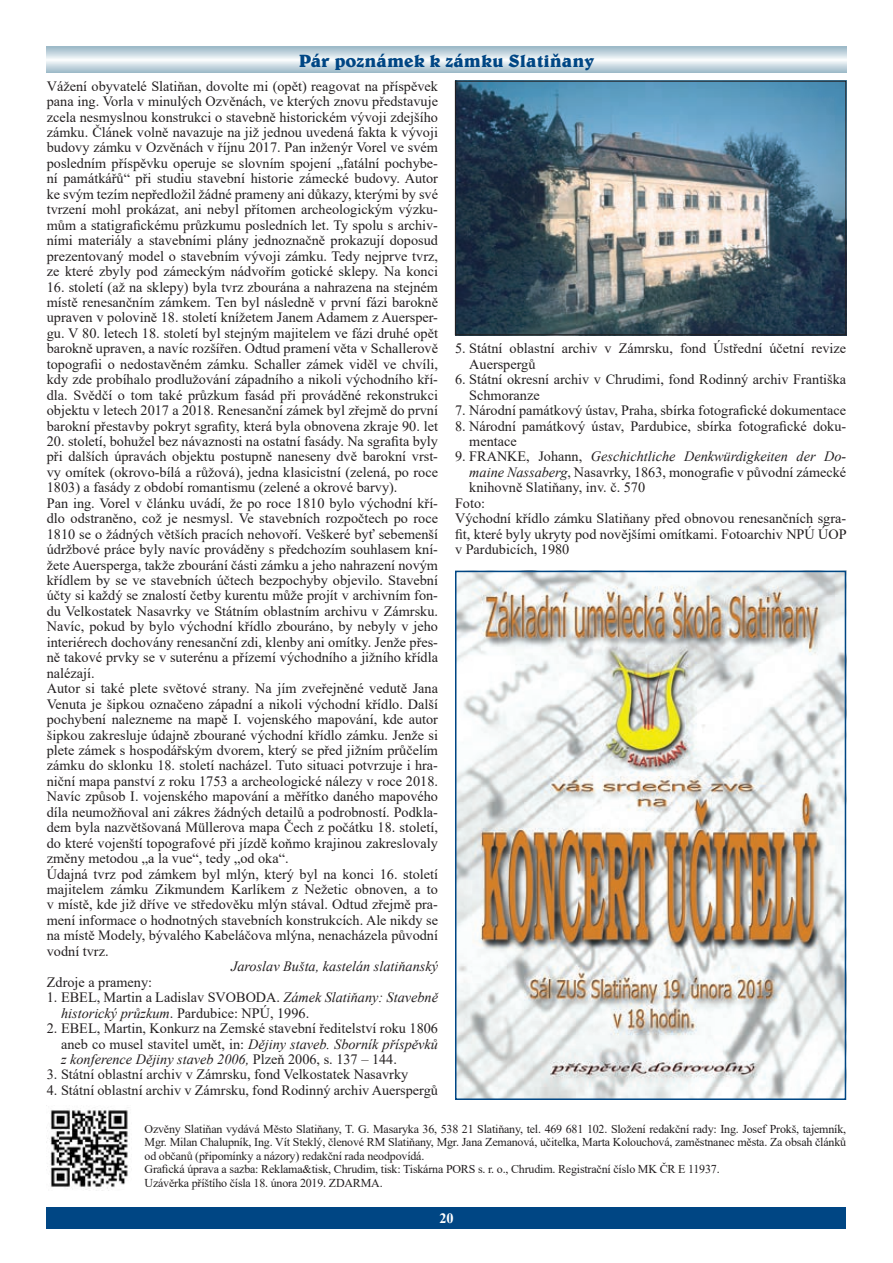
<style>
.page{position:relative;width:893px;height:1263px;background:#fff}
.page>*{position:absolute;margin:0;border:0;box-sizing:border-box;transform-origin:0 0}
.t1{font:700 18px "Belwe AT";color:#004684}
.t2{font:14.25px/15.5px "Times New Roman";color:#231f20}
.t3{font:italic 14.25px "Times New Roman";color:#231f20}
.t4{font:700 14.25px "Times New Roman";color:#fff}
.t5{font:12px/13.5px "Times New Roman";letter-spacing:-.015em;color:#231f20}
.s1{font-style:italic}
.s2{font-style:normal}
</style>
<div class="page">
<div style="left:47px;top:1208px;width:799px;height:21px;background:#004684"></div>
<img style="left:47px;top:1110px;width:82px;height:81px">
<svg style="left:47px;top:47px;width:799px;height:25px"></svg>
<img style="left:457px;top:83px;width:387px;height:250px">
<div style="left:455px;top:81px;width:391px;height:254px;border:1px solid #231f20"></div>
<img style="left:458px;top:574px;width:385px;height:523px">
<div style="left:455px;top:571px;width:391px;height:529px;border:2px solid #004684"></div>
<p class="t1" style="left:299px;top:49px;width:297px">Pár poznámek k zámku Slatiňany</p>
<p class="t2" style="left:47px;top:78px;width:393px;text-align:justify">Vážení obyvatelé Slatiňan, dovolte mi (opět) reagovat na příspěvek pana ing. Vorla v minulých Ozvěnách, ve kterých znovu představuje zcela nesmyslnou konstrukci o stavebně historickém vývoji zdejšího zámku. Článek volně navazuje na již jednou uvedená fakta k vývoji budovy zámku v Ozvěnách v říjnu 2017. Pan inženýr Vorel ve svém posledním příspěvku operuje se slovním spojení „fatální pochybe&shy;ní památkářů“ při studiu stavební historie zámecké budovy. Autor ke svým tezím nepředložil žádné prameny ani důkazy, kterými by své tvrzení mohl prokázat, ani nebyl přítomen archeologickým výzku&shy;mům a statigrafickému průzkumu posledních let. Ty spolu s archiv&shy;ními materiály a stavebními plány jednoznačně prokazují doposud prezentovaný model o stavebním vývoji zámku. Tedy nejprve tvrz, ze které zbyly pod zámeckým nádvořím gotické sklepy. Na konci</p>
<p class="t2" style="left:47px;top:279px;width:393px;text-align:justify">16. století (až na sklepy) byla tvrz zbourána a nahrazena na stejném místě renesančním zámkem. Ten byl následně v první fázi barokně upraven v polovině 18. století knížetem Janem Adamem z Auersper&shy;gu. V 80. letech 18. století byl stejným majitelem ve fázi druhé opět barokně upraven, a navíc rozšířen. Odtud pramení věta v Schallerově topografii o nedostavěném zámku. Schaller zámek viděl ve chvíli, kdy zde probíhalo prodlužování západního a nikoli východního kří&shy;dla. Svědčí o tom také průzkum fasád při prováděné rekonstrukci objektu v letech 2017 a 2018. Renesanční zámek byl zřejmě do první barokní přestavby pokryt sgrafity, která byla obnovena zkraje 90. let</p>
<p class="t2" style="left:47px;top:433px;width:393px">20. století, bohužel bez návaznosti na ostatní fasády. Na sgrafita byly při dalších úpravách objektu postupně naneseny dvě barokní vrst&shy;vy omítek (okrovo-bílá a růžová), jedna klasicistní (zelená, po roce 1803) a fasády z období romantismu (zelené a okrové barvy).<br>Pan ing. Vorel v článku uvádí, že po roce 1810 bylo východní kří&shy;dlo odstraněno, což je nesmysl. Ve stavebních rozpočtech po roce 1810 se o žádných větších pracích nehovoří. Veškeré byť sebemenší údržbové práce byly navíc prováděny s předchozím souhlasem kní&shy;žete Auersperga, takže zbourání části zámku a jeho nahrazení novým křídlem by se ve stavebních účtech bezpochyby objevilo. Stavební účty si každý se znalostí četby kurentu může projít v archivním fon&shy;du Velkostatek Nasavrky ve Státním oblastním archivu v Zámrsku.<br>Navíc, pokud by bylo východní křídlo zbouráno, by nebyly v jeho interiérech dochovány renesanční zdi, klenby ani omítky. Jenže přes&shy;ně takové prvky se v suterénu a přízemí východního a jižního křídla nalézají.<br>Autor si také plete světové strany. Na jím zveřejněné vedutě Jana Venuta je šipkou označeno západní a nikoli východní křídlo. Další pochybení nalezneme na mapě I. vojenského mapování, kde autor šipkou zakresluje údajně zbourané východní křídlo zámku. Jenže si plete zámek s hospodářským dvorem, který se před jižním průčelím zámku do sklonku 18. století nacházel. Tuto situaci potvrzuje i hra&shy;niční mapa panství z roku 1753 a archeologické nálezy v roce 2018.<br>Navíc způsob I. vojenského mapování a měřítko daného mapového díla neumožňoval ani zákres žádných detailů a podrobností. Podkla&shy;dem byla nazvětšovaná Müllerova mapa Čech z počátku 18. století, do které vojenští topografové při jízdě koňmo krajinou zakreslovaly změny metodou „a la vue“, tedy „od oka“.<br>Údajná tvrz pod zámkem byl mlýn, který byl na konci 16. století majitelem zámku Zikmundem Karlíkem z Nežetic obnoven, a to v místě, kde již dříve ve středověku mlýn stával. Odtud zřejmě pra&shy;mení informace o hodnotných stavebních konstrukcích. Ale nikdy se na místě Modely, bývalého Kabeláčova mlýna, nenacházela původní vodní tvrz.</p>
<p class="t3" style="left:231px;top:957px;width:208px">Jaroslav Bušta, kastelán slatiňanský</p>
<p class="t2" style="left:47px;top:974px;width:107px">Zdroje a prameny:</p>
<p class="t2" style="left:61px;top:989px;width:378px;text-indent:-14px">1. EBEL, Martin a Ladislav SVOBODA. <span class="s1">Zámek Slatiňany: Stavebně historický průzkum</span>. Pardubice: NPÚ, 1996.</p>
<p class="t2" style="left:61px;top:1020px;width:378px;text-align:justify;text-indent:-14px">2. EBEL, Martin, Konkurz na Zemské stavební ředitelství roku 1806 aneb co musel stavitel umět, in: <span class="s1">Dějiny staveb. Sborník příspěvků z konference Dějiny staveb 2006,</span> Plzeň 2006, s. 137 – 144.</p>
<p class="t2" style="left:47px;top:1066px;width:363px">3. Státní oblastní archiv v Zámrsku, fond Velkostatek Nasavrky</p>
<p class="t2" style="left:47px;top:1082px;width:393px">4. Státní oblastní archiv v Zámrsku, fond Rodinný archiv Auerspergů</p>
<p class="t2" style="left:469px;top:340px;width:378px;text-indent:-14px">5. Státní oblastní archiv v Zámrsku, fond Ústřední účetní revize<br>Auerspergů</p>
<p class="t2" style="left:469px;top:371px;width:378px;text-indent:-14px">6. Státní okresní archiv v Chrudimi, fond Rodinný archiv Františka<br>Schmoranze</p>
<p class="t2" style="left:455px;top:402px;width:393px">7. Národní památkový ústav, Praha, sbírka fotografické dokumentace</p>
<p class="t2" style="left:469px;top:418px;width:378px;text-indent:-14px">8. Národní památkový ústav, Pardubice, sbírka fotografické doku&shy;mentace</p>
<p class="t3" style="left:455px;top:447px;width:393px"><span class="s2">9. FRANKE, Johann,</span> Geschichtliche Denkwürdigkeiten der Do-</p>
<p class="t2" style="left:469px;top:464px;width:378px"><span class="s1">maine Nassaberg</span>, Nasavrky, 1863, monografie v původní zámecké</p>
<p class="t2" style="left:469px;top:479px;width:177px">knihovně Slatiňany, inv. č. 570</p>
<p class="t2" style="left:455px;top:495px;width:32px">Foto:</p>
<p class="t2" style="left:455px;top:510px;width:393px">Východní křídlo zámku Slatiňany před obnovou renesančních sgra-</p>
<p class="t2" style="left:455px;top:526px;width:393px">fit, které byly ukryty pod novějšími omítkami. Fotoarchiv NPÚ ÚOP</p>
<p class="t2" style="left:455px;top:541px;width:116px">v Pardubicích, 1980</p>
<p class="t5" style="left:145px;top:1121px;width:703px">Ozvěny Slatiňan vydává Město Slatiňany, T. G. Masaryka 36, 538 21 Slatiňany, tel. 469 681 102. Složení redakční rady: Ing. Josef Prokš, tajemník, Mgr. Milan Chalupník, Ing. Vít Steklý, členové RM Slatiňany, Mgr. Jana Zemanová, učitelka, Marta Kolouchová, zaměstnanec města. Za obsah článků od občanů (připomínky a názory) redakční rada neodpovídá.<br>Grafická úprava a sazba: Reklama&amp;tisk, Chrudim, tisk: Tiskárna PORS s. r. o., Chrudim. Registrační číslo MK ČR E 11937.<br>Uzávěrka příštího čísla 18. února 2019. ZDARMA.</p>
<p class="t4" style="left:439px;top:1208px;width:16px">20</p>
</div>
